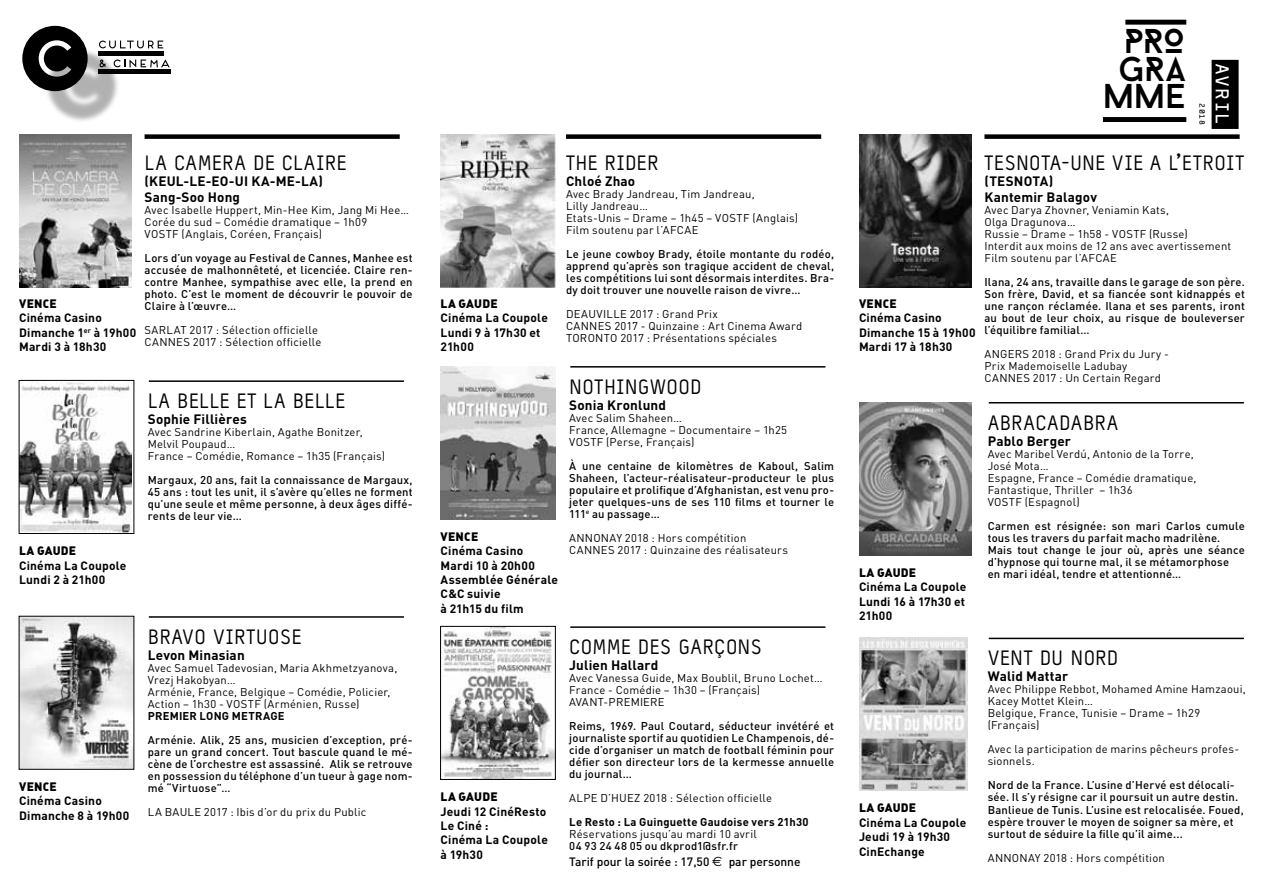
<style>
.page{position:relative;width:1263px;height:893px;background:#fff}
.page>*{position:absolute;margin:0;border:0;box-sizing:border-box;transform-origin:0 0}
.t1{font:34.35px/27.5px "Baron Neue";letter-spacing:-.01em;color:#000;text-align:right}
.t2{font:21px "Typestar";letter-spacing:.02em;color:#000}
.t3{font:18.15px "Typestar OCR";letter-spacing:.02em;color:#fff}
.t4{font:700 13.5px/16.2px "DIN";letter-spacing:.01em;color:#000}
.t5{font:700 12px/14.4px "DIN";letter-spacing:.02em;color:#000}
.t6{font:12px "DIN Black Alternate";letter-spacing:.015em;color:#000}
.t7{font:500 12px "DIN";color:#000}
.t8{font:500 11.25px/12px "DIN";letter-spacing:.02em;color:#000;text-align:justify}
.t9{font:11.25px/12px "DIN";letter-spacing:.02em;color:#000}
.t10{font:700 11.25px "DIN";letter-spacing:.02em;color:#000}
.t11{font:7.5px "Typestar OCR";color:#000}
.s1{font-family:"Euro Sans";font-weight:400;font-size:13.5px}
</style>
<div class="page">
<svg style="left:99px;top:41px;width:64px;height:7px"></svg>
<svg style="left:124px;top:59px;width:46px;height:8px"></svg>
<div style="left:98px;top:51px;width:66px;height:5px;background:#000"></div>
<div style="left:98px;top:69px;width:73px;height:5px;background:#000"></div>
<img style="left:47px;top:46px;width:74px;height:75px">
<svg style="left:22px;top:26px;width:66px;height:65px"></svg>
<div style="left:1103px;top:117px;width:83px;height:5px;background:#000"></div>
<div style="left:1125px;top:20px;width:61px;height:5px;background:#000"></div>
<div style="left:1211px;top:60px;width:27px;height:69px;background:#000"></div>
<hr style="left:149px;top:380px;width:255px;height:2px;background:#000">
<hr style="left:570px;top:366px;width:255px;height:2px;background:#000">
<hr style="left:989px;top:402px;width:255px;height:1px;background:#000">
<hr style="left:989px;top:638px;width:255px;height:1px;background:#000">
<hr style="left:149px;top:616px;width:255px;height:2px;background:#000">
<hr style="left:570px;top:626px;width:255px;height:2px;background:#000">
<div style="left:145px;top:134px;width:255px;height:5px;background:#000"></div>
<div style="left:566px;top:134px;width:255px;height:5px;background:#000"></div>
<div style="left:984px;top:134px;width:255px;height:5px;background:#000"></div>
<img style="left:19px;top:135px;width:112px;height:153px">
<img style="left:441px;top:135px;width:114px;height:153px">
<img style="left:859px;top:135px;width:112px;height:153px">
<img style="left:21px;top:382px;width:111px;height:150px">
<div style="left:19px;top:380px;width:115px;height:154px;border:1px solid #000"></div>
<img style="left:441px;top:366px;width:114px;height:153px">
<img style="left:859px;top:402px;width:113px;height:153px">
<img style="left:859px;top:638px;width:108px;height:153px">
<img style="left:21px;top:618px;width:111px;height:149px">
<img style="left:442px;top:628px;width:112px;height:150px">
<div style="left:440px;top:626px;width:116px;height:154px;border:1px solid #000"></div>
<p class="t6" style="left:19px;top:295px;width:39px">VENCE</p>
<p class="t5" style="left:19px;top:310px;width:119px">Cinéma Casino<br>Dimanche 1<sup>er</sup> à 19h00<br>Mardi 3 à 18h30</p>
<h2 class="t2" style="left:145px;top:151px;width:203px">LA CAMERA DE CLAIRE</h2>
<p class="t4" style="left:145px;top:172px;width:180px">(KEUL-LE-EO-UI KA-ME-LA)<br>Sang-Soo Hong</p>
<p class="t9" style="left:145px;top:204px;width:266px">Avec Isabelle Huppert, Min-Hee Kim, Jang Mi Hee…<br>Corée du sud – Comédie dramatique – 1h09<br>VOSTF (Anglais, Coréen, Français)</p>
<p class="t8" style="left:145px;top:252px;width:270px">Lors d’un voyage au Festival de Cannes, Manhee est accusée de malhonnêteté, et licenciée. Claire ren&shy;contre Manhee, sympathise avec elle, la prend en photo. C’est le moment de découvrir le pouvoir de Claire à l’œuvre…</p>
<p class="t9" style="left:145px;top:324px;width:178px">SARLAT 2017 : Sélection officielle<br>CANNES 2017 : Sélection officielle</p>
<p class="t6" style="left:441px;top:295px;width:59px">LA GAUDE</p>
<p class="t5" style="left:441px;top:310px;width:109px">Cinéma La Coupole<br>Lundi 9 à 17h30 et<br>21h00</p>
<h2 class="t2" style="left:566px;top:151px;width:94px">THE RIDER</h2>
<p class="t4" style="left:566px;top:172px;width:71px">Chloé Zhao</p>
<p class="t9" style="left:566px;top:188px;width:234px">Avec Brady Jandreau, Tim Jandreau,<br>Lilly Jandreau…<br>Etats-Unis – Drame – 1h45 – VOSTF (Anglais)<br>Film soutenu par l’AFCAE</p>
<p class="t8" style="left:566px;top:247px;width:270px">Le jeune cowboy Brady, étoile montante du rodéo, apprend qu’après son tragique accident de cheval, les compétitions lui sont désormais interdites. Bra&shy;dy doit trouver une nouvelle raison de vivre…</p>
<p class="t9" style="left:566px;top:308px;width:238px">DEAUVILLE 2017 : Grand Prix<br>CANNES 2017 - Quinzaine : Art Cinema Award<br>TORONTO 2017 : Présentations spéciales</p>
<p class="t6" style="left:19px;top:543px;width:59px">LA GAUDE</p>
<p class="t5" style="left:19px;top:557px;width:109px">Cinéma La Coupole<br>Lundi 2 à 21h00</p>
<h2 class="t2" style="left:148px;top:389px;width:199px">LA BELLE ET LA BELLE</h2>
<p class="t4" style="left:148px;top:411px;width:101px">Sophie Fillières</p>
<p class="t9" style="left:148px;top:426px;width:239px">Avec Sandrine Kiberlain, Agathe Bonitzer,<br>Melvil Poupaud…<br>France – Comédie, Romance – 1h35 (Français)</p>
<p class="t8" style="left:148px;top:474px;width:266px">Margaux, 20 ans, fait la connaissance de Margaux, 45 ans : tout les unit, il s’avère qu’elles ne forment qu’une seule et même personne, à deux âges diffé&shy;rents de leur vie…</p>
<p class="t6" style="left:441px;top:528px;width:39px">VENCE</p>
<p class="t5" style="left:441px;top:543px;width:119px">Cinéma Casino<br>Mardi 10 à 20h00<br>Assemblée Générale<br>C&amp;C suivie<br>à 21h15 du film</p>
<h2 class="t2" style="left:148px;top:625px;width:155px">BRAVO VIRTUOSE</h2>
<p class="t4" style="left:148px;top:646px;width:98px">Levon Minasian</p>
<p class="t9" style="left:148px;top:662px;width:251px">Avec Samuel Tadevosian, Maria Akhmetzyanova, Vrezj Hakobyan…<br>Arménie, France, Belgique – Comédie, Policier, Action – 1h30 - VOSTF (Arménien, Russe)</p>
<p class="t10" style="left:148px;top:709px;width:138px">PREMIER LONG METRAGE</p>
<p class="t8" style="left:148px;top:734px;width:266px">Arménie. Alik, 25 ans, musicien d’exception, pré&shy;pare un grand concert. Tout bascule quand le mé&shy;cène de l’orchestre est assassiné. Alik se retrouve en possession du téléphone d’un tueur à gage nom&shy;mé “Virtuose”…</p>
<p class="t9" style="left:148px;top:806px;width:220px">LA BAULE 2017 : Ibis d’or du prix du Public</p>
<p class="t6" style="left:19px;top:779px;width:39px">VENCE</p>
<p class="t5" style="left:19px;top:793px;width:112px">Cinéma Casino<br>Dimanche 8 à 19h00</p>
<p class="t6" style="left:441px;top:789px;width:59px">LA GAUDE</p>
<p class="t5" style="left:441px;top:803px;width:109px">Jeudi 12 CinéResto<br>Le Ciné :<br>Cinéma La Coupole à 19h30</p>
<h2 class="t2" style="left:569px;top:375px;width:134px">NOTHINGWOOD</h2>
<p class="t4" style="left:569px;top:396px;width:98px">Sonia Kronlund</p>
<p class="t9" style="left:569px;top:412px;width:219px">Avec Salim Shaheen…<br>France, Allemagne – Documentaire – 1h25<br>VOSTF (Perse, Français)</p>
<p class="t8" style="left:569px;top:459px;width:266px">À une centaine de kilomètres de Kaboul, Salim Shaheen, l’acteur-réalisateur-producteur le plus populaire et prolifique d’Afghanistan, est venu pro&shy;jeter quelques-uns de ses 110 films et tourner le 111<sup>e</sup> au passage…</p>
<p class="t9" style="left:569px;top:532px;width:220px">ANNONAY 2018 : Hors compétition<br>CANNES 2017 : Quinzaine des réalisateurs</p>
<h2 class="t2" style="left:569px;top:635px;width:194px">COMME DES GARÇONS</h2>
<p class="t4" style="left:569px;top:657px;width:91px">Julien Hallard</p>
<p class="t9" style="left:569px;top:672px;width:255px">Avec Vanessa Guide, Max Boublil, Bruno Lochet…<br>France - Comédie – 1h30 – (Français)<br>AVANT-PREMIERE</p>
<p class="t8" style="left:569px;top:720px;width:266px">Reims, 1969. Paul Coutard, séducteur invétéré et journaliste sportif au quotidien Le Champenois, dé&shy;cide d’organiser un match de football féminin pour défier son directeur lors de la kermesse annuelle du journal…</p>
<p class="t9" style="left:569px;top:792px;width:204px">ALPE D’HUEZ 2018 : Sélection officielle</p>
<p class="t10" style="left:569px;top:815px;width:241px">Le Resto : La Guinguette Gaudoise vers 21h30</p>
<p class="t9" style="left:569px;top:828px;width:189px">Réservations jusqu’au mardi 10 avril</p>
<p class="t8" style="left:569px;top:840px;width:170px">04 93 24 48 05 ou dkprod1@sfr.fr</p>
<p class="t7" style="left:569px;top:854px;width:233px">Tarif pour la soirée : 17,50 <span class="s1">€</span> par personne</p>
<h1 class="t1" style="left:1103px;top:27px;width:84px">PRO<br>GRA<br>MME</h1>
<p class="t11" style="left:1207px;top:103px;width:23px;rotate:90deg">2018</p>
<h3 class="t3" style="left:1234px;top:63px;width:63px;rotate:90deg">AVRIL</h3>
<p class="t6" style="left:859px;top:295px;width:39px">VENCE</p>
<p class="t5" style="left:859px;top:310px;width:118px">Cinéma Casino<br>Dimanche 15 à 19h00<br>Mardi 17 à 18h30</p>
<h2 class="t2" style="left:984px;top:151px;width:261px">TESNOTA-UNE VIE A L’ETROIT</h2>
<p class="t4" style="left:984px;top:172px;width:114px">(TESNOTA)<br>Kantemir Balagov</p>
<p class="t9" style="left:984px;top:204px;width:248px">Avec Darya Zhovner, Veniamin Kats,<br>Olga Dragunova…<br>Russie – Drame – 1h58 - VOSTF (Russe)<br>Interdit aux moins de 12 ans avec avertissement<br>Film soutenu par l’AFCAE</p>
<p class="t8" style="left:984px;top:276px;width:262px">Ilana, 24 ans, travaille dans le garage de son père.<br>Son frère, David, et sa fiancée sont kidnappés et une rançon réclamée. Ilana et ses parents, iront au bout de leur choix, au risque de bouleverser l’équilibre familial…</p>
<p class="t9" style="left:984px;top:348px;width:186px">ANGERS 2018 : Grand Prix du Jury -<br>Prix Mademoiselle Ladubay<br>CANNES 2017 : Un Certain Regard</p>
<p class="t6" style="left:859px;top:564px;width:59px">LA GAUDE</p>
<p class="t5" style="left:859px;top:579px;width:109px;text-align:justify">Cinéma La Coupole Lundi 16 à 17h30 et 21h00</p>
<h2 class="t2" style="left:988px;top:411px;width:132px">ABRACADABRA</h2>
<p class="t4" style="left:988px;top:432px;width:85px">Pablo Berger</p>
<p class="t9" style="left:988px;top:448px;width:210px">Avec Maribel Verdú, Antonio de la Torre,<br>José Mota…<br>Espagne, France – Comédie dramatique,<br>Fantastique, Thriller – 1h36<br>VOSTF (Espagnol)</p>
<p class="t8" style="left:988px;top:519px;width:259px;text-align:left">Carmen est résignée: son mari Carlos cumule tous les travers du parfait macho madrilène.<br>Mais tout change le jour où, après une séance d’hypnose qui tourne mal, il se métamorphose<br>en mari idéal, tendre et attentionné…</p>
<p class="t6" style="left:859px;top:800px;width:59px">LA GAUDE</p>
<p class="t5" style="left:859px;top:815px;width:109px">Cinéma La Coupole<br>Jeudi 19 à 19h30<br>CinEchange</p>
<h2 class="t2" style="left:988px;top:646px;width:132px">VENT DU NORD</h2>
<p class="t4" style="left:988px;top:668px;width:82px">Walid Mattar</p>
<p class="t9" style="left:988px;top:683px;width:260px">Avec Philippe Rebbot, Mohamed Amine Hamzaoui,<br>Kacey Mottet Klein…<br>Belgique, France, Tunisie – Drame – 1h29 (Français)</p>
<p class="t9" style="left:988px;top:743px;width:253px">Avec la participation de marins pêcheurs profes&shy;sionnels.</p>
<p class="t8" style="left:988px;top:779px;width:258px;text-align:left">Nord de la France. L’usine d’Hervé est délocali&shy;sée. Il s’y résigne car il poursuit un autre destin.<br>Banlieue de Tunis. L’usine est relocalisée. Foued, espère trouver le moyen de soigner sa mère, et surtout de séduire la fille qu’il aime...</p>
<p class="t9" style="left:988px;top:851px;width:179px">ANNONAY 2018 : Hors compétition</p>
</div>
